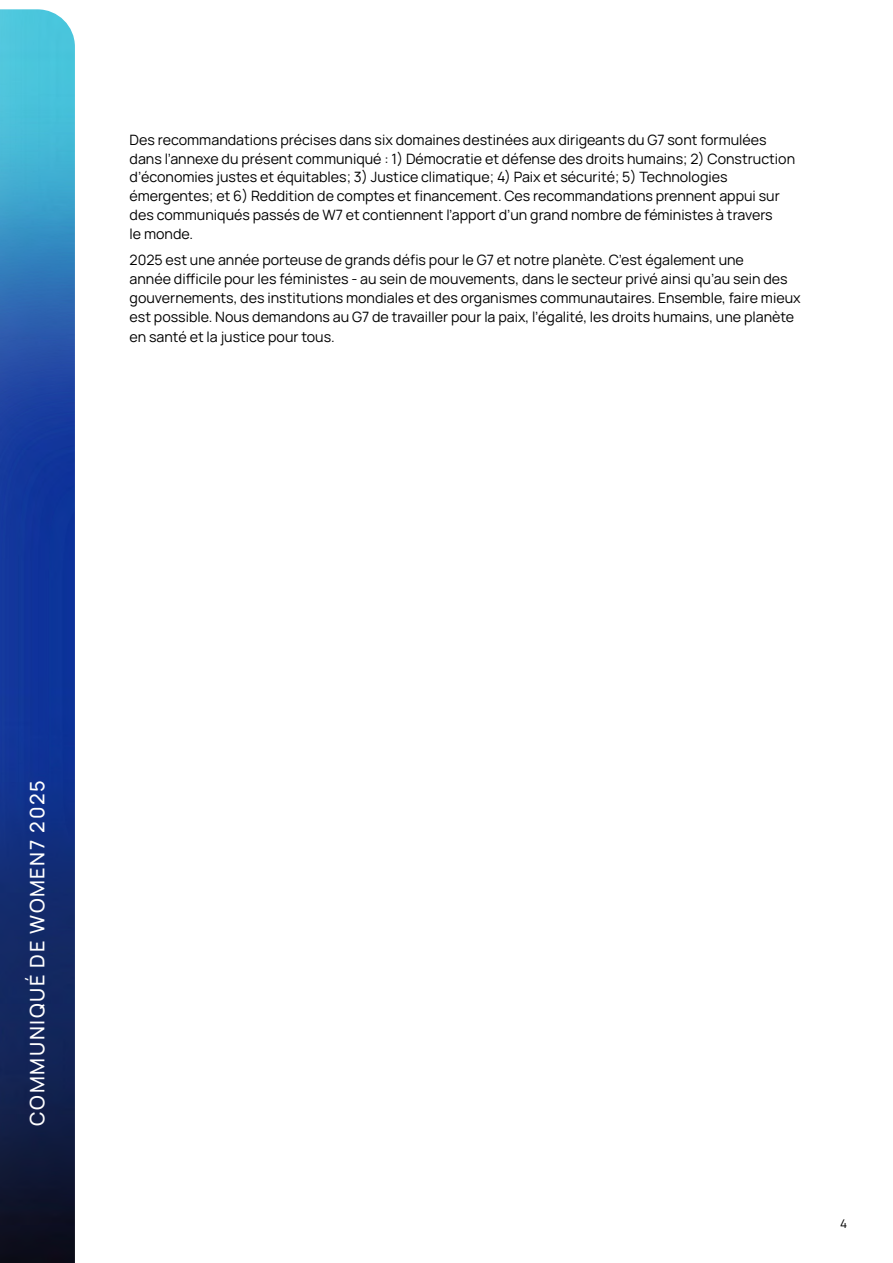
<style>
.page{position:relative;width:893px;height:1263px;background:#fff}
.page>*{position:absolute;margin:0;border:0;box-sizing:border-box;transform-origin:0 0}
.t1{font:500 19.95px "Manrope";letter-spacing:.08em;color:#fff}
.t2{font:14.25px/18.8px "Manrope";color:#000}
.t3{font:12px "Manrope";color:#000}
</style>
<div class="page">
<img style="left:0;top:9px;width:75px;height:1254px">
<p class="t2" style="left:130px;top:129px;width:667px">Des recommandations précises dans six domaines destinées aux dirigeants du G7 sont formulées dans l’annexe du présent communiqué : 1) Démocratie et défense des droits humains; 2) Construction d’économies justes et équitables; 3) Justice climatique; 4) Paix et sécurité; 5) Technologies émergentes; et 6) Reddition de comptes et financement. Ces recommandations prennent appui sur des communiqués passés de W7 et contiennent l’apport d’un grand nombre de féministes à travers<br>le monde.</p>
<p class="t2" style="left:130px;top:250px;width:673px">2025 est une année porteuse de grands défis pour le G7 et notre planète. C’est également une<br>année difficile pour les féministes - au sein de mouvements, dans le secteur privé ainsi qu’au sein des gouvernements, des institutions mondiales et des organismes communautaires. Ensemble, faire mieux est possible. Nous demandons au G7 de travailler pour la paix, l’égalité, les droits humains, une planète</p>
<p class="t2" style="left:130px;top:327px;width:207px">en santé et la justice pour tous.</p>
<h1 class="t1" style="left:22px;top:1125px;width:347px;rotate:-90deg">COMMUNIQUÉ DE WOMEN7 2025</h1>
<p class="t3" style="left:840px;top:1214px;width:9px">4</p>
</div>
